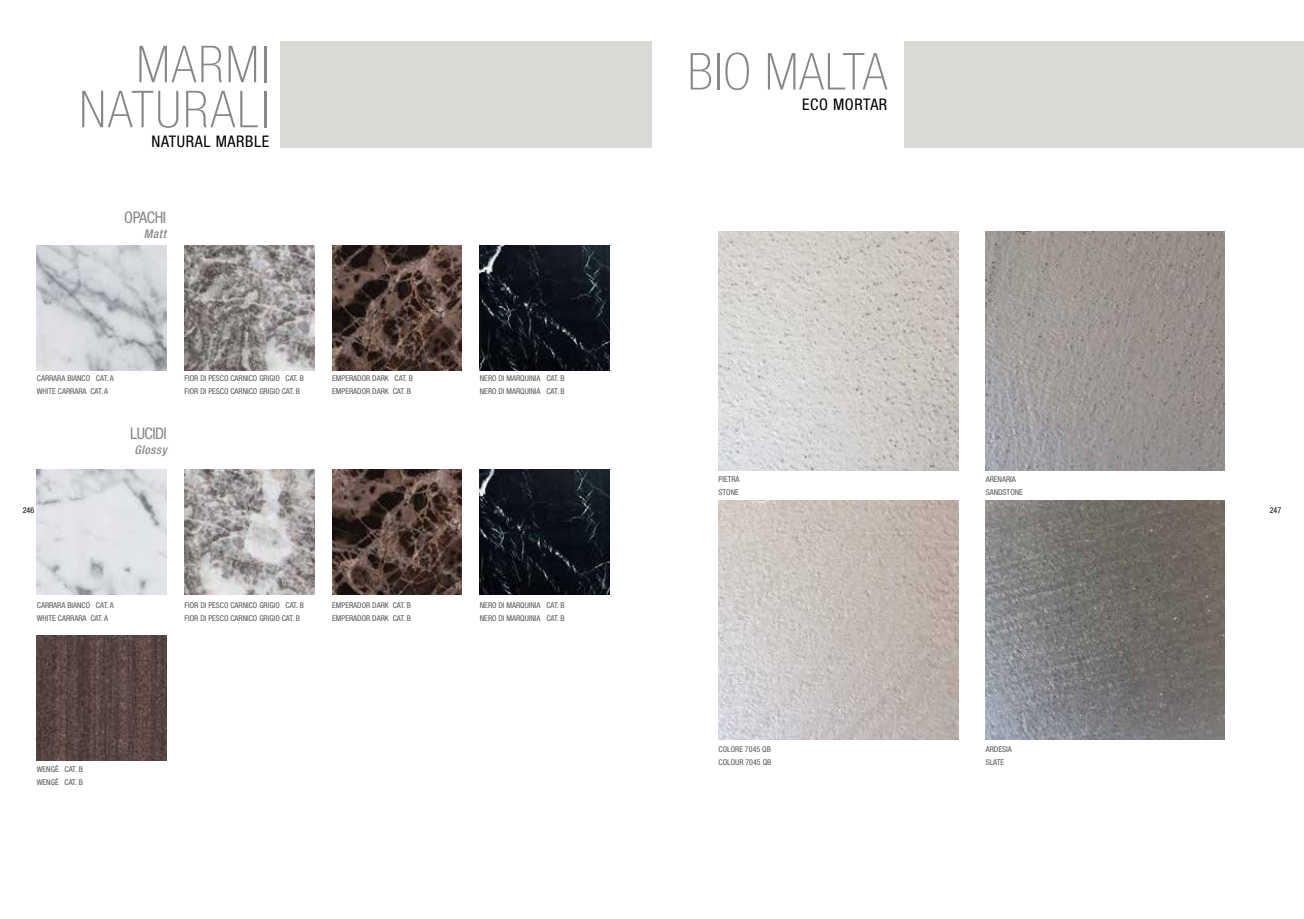
<style>
.page{position:relative;width:1304px;height:919px;background:#fff}
.page>*{position:absolute;margin:0;border:0;box-sizing:border-box;transform-origin:0 0}
.t1{font:100 condensed 51px/45px "Helvetica Neue";letter-spacing:.04em;color:#878786;text-align:right}
.t2{font:100 condensed 51px "Helvetica Neue";letter-spacing:.02em;color:#878786}
.t3{font:condensed 16px "Helvetica Neue";letter-spacing:.04em;color:#000}
.t4{font:condensed 16px "Helvetica Neue";letter-spacing:-.03em;color:#878786}
.t5{font:italic 500 condensed 12px "Helvetica Neue";letter-spacing:.04em;color:#878786}
.t6{font:condensed 8px/13px "Helvetica Neue";color:#565656}
.t7{font:condensed 8px "Helvetica Neue";color:#000}
</style>
<div class="page">
<div style="left:904px;top:41px;width:400px;height:106px;background:#dbd9d6"></div>
<div style="left:281px;top:41px;width:371px;height:106px;background:#dbd9d6"></div>
<img style="left:719px;top:231px;width:239px;height:239px">
<img style="left:985px;top:231px;width:240px;height:239px">
<img style="left:719px;top:500px;width:239px;height:239px">
<img style="left:985px;top:500px;width:240px;height:239px">
<img style="left:37px;top:245px;width:129px;height:126px">
<img style="left:37px;top:635px;width:129px;height:125px">
<img style="left:37px;top:469px;width:129px;height:125px">
<img style="left:185px;top:245px;width:129px;height:126px">
<img style="left:185px;top:469px;width:129px;height:125px">
<img style="left:332px;top:245px;width:130px;height:126px">
<img style="left:332px;top:469px;width:130px;height:125px">
<img style="left:480px;top:245px;width:129px;height:126px">
<img style="left:480px;top:469px;width:129px;height:125px">
<h1 class="t1" style="left:79px;top:41px;width:191px">MARMI<br>NATURALI</h1>
<h2 class="t3" style="left:152px;top:132px;width:119px">NATURAL MARBLE</h2>
<h2 class="t4" style="left:124px;top:208px;width:43px">OPACHI</h2>
<h3 class="t5" style="left:144px;top:226px;width:24px">Matt</h3>
<p class="t6" style="left:37px;top:371px;width:79px">CARRARA BIANCO CAT. A<br>WHITE CARRARA CAT. A</p>
<h2 class="t4" style="left:130px;top:424px;width:38px">LUCIDI</h2>
<h3 class="t5" style="left:134px;top:442px;width:34px">Glossy</h3>
<p class="t6" style="left:185px;top:371px;width:121px">FIOR DI PESCO CARNICO GRIGIO CAT. B<br>FIOR DI PESCO CARNICO GRIGIO CAT. B</p>
<p class="t6" style="left:332px;top:371px;width:82px">EMPERADOR DARK CAT. B<br>EMPERADOR DARK CAT. B</p>
<p class="t6" style="left:480px;top:371px;width:86px">NERO DI MARQUINIA CAT. B<br>NERO DI MARQUINIA CAT. B</p>
<h1 class="t2" style="left:688px;top:43px;width:201px">BIO MALTA</h1>
<h2 class="t3" style="left:802px;top:95px;width:87px">ECO MORTAR</h2>
<p class="t6" style="left:719px;top:473px;width:23px">PIETRA<br>STONE</p>
<p class="t6" style="left:986px;top:473px;width:39px">ARENARIA<br>SANDSTONE</p>
<p class="t7" style="left:23px;top:506px;width:13px">246</p>
<p class="t7" style="left:1270px;top:506px;width:13px">247</p>
<p class="t6" style="left:37px;top:598px;width:79px">CARRARA BIANCO CAT. A<br>WHITE CARRARA CAT. A</p>
<p class="t6" style="left:37px;top:762px;width:48px">WENGÈ CAT. B<br>WENGÈ CAT. B</p>
<p class="t6" style="left:185px;top:598px;width:121px">FIOR DI PESCO CARNICO GRIGIO CAT. B<br>FIOR DI PESCO CARNICO GRIGIO CAT. B</p>
<p class="t6" style="left:332px;top:598px;width:80px">EMPERADOR DARK CAT. B<br>EMPERADOR DARK CAT. B</p>
<p class="t6" style="left:480px;top:598px;width:86px">NERO DI MARQUINIA CAT. B<br>NERO DI MARQUINIA CAT. B</p>
<p class="t6" style="left:719px;top:742px;width:54px">COLORE 7045 QB<br>COLOUR 7045 QB</p>
<p class="t6" style="left:986px;top:742px;width:27px">ARDESIA<br>SLATE</p>
</div>
